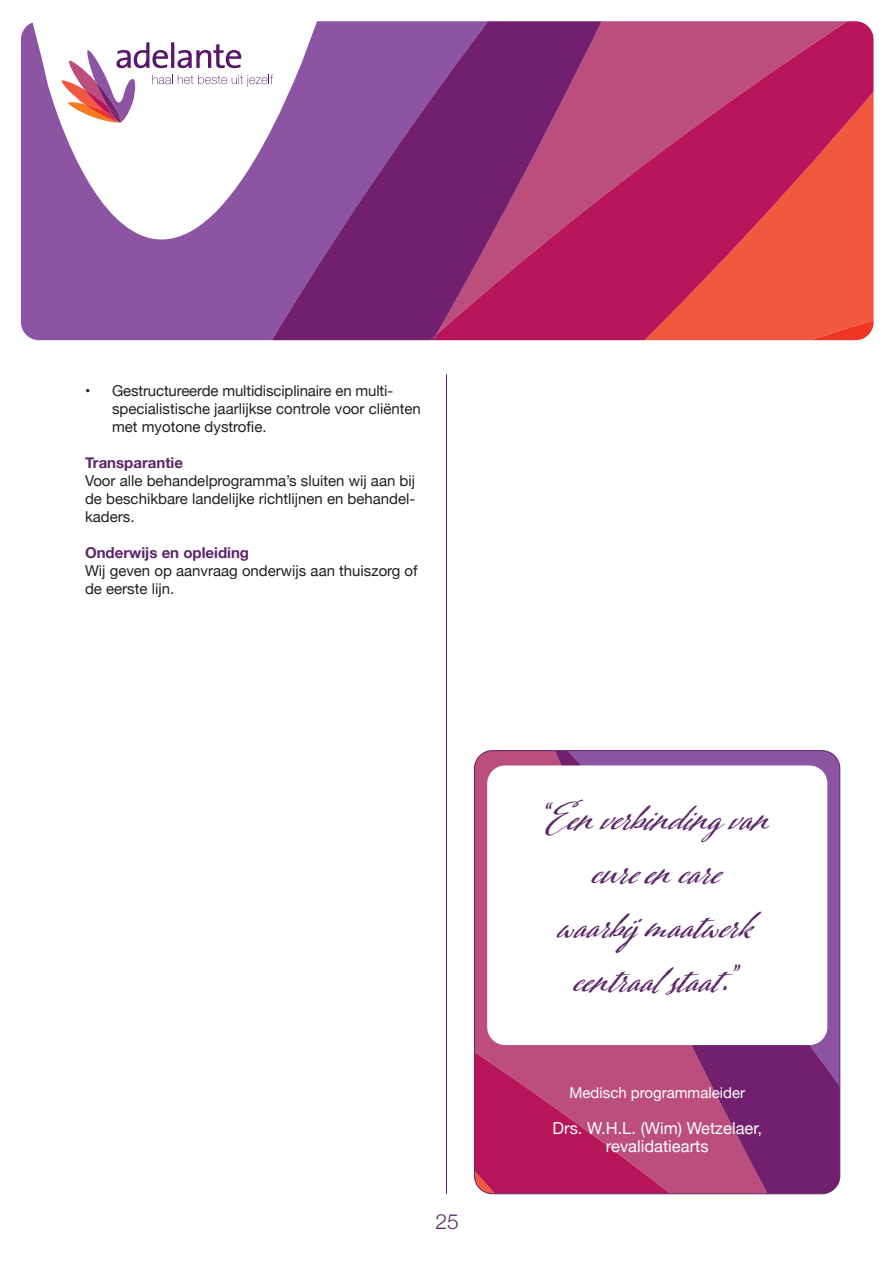
<style>
.page{position:relative;width:893px;height:1263px;background:#fff}
.page>*{position:absolute;margin:0;border:0;box-sizing:border-box;transform-origin:0 0}
.t1{font:45px/54px "Adorn Coronet";color:#5c256a;text-align:center}
.t2{font:300 21px "Helvetica Neue";color:#5c256a}
.t3{font:16.5px/18px "Helvetica Neue";color:#fff;text-align:center}
.t4{font:15px/18px "Helvetica Neue";color:#231f20}
.t5{font:700 15px "Helvetica Neue";color:#5c256a}
.t6{font:15px "Helvetica Neue";color:#fff}
</style>
<div class="page">
<hr style="left:446px;top:374px;width:1px;height:820px;background:#5c256a">
<svg style="left:21px;top:21px;width:852px;height:319px;background:#bf4e76"></svg>
<svg style="left:94px;top:21px;width:646px;height:319px;background:#a65590"></svg>
<svg style="left:107px;top:283px;width:766px;height:57px;background:#ad3968"></svg>
<svg style="left:61px;top:42px;width:212px;height:81px"></svg>
<svg style="left:474px;top:751px;width:70px;height:443px;background:#b8316b"></svg>
<svg style="left:544px;top:751px;width:296px;height:443px;background:#9b3978"></svg>
<div style="left:487px;top:765px;width:340px;height:280px;background:#fff;border-radius:18px"></div>
<p class="t4" style="left:112px;top:383px;width:310px;text-indent:-27px">• Gestructureerde multidisciplinaire en multi&shy;specialistische jaarlijkse controle voor cliënten met myotone dystrofie.</p>
<p class="t5" style="left:85px;top:451px;width:100px">Transparantie</p>
<p class="t4" style="left:85px;top:473px;width:332px;text-align:justify">Voor alle behandelprogramma’s sluiten wij aan bij de beschikbare landelijke richtlijnen en behandel&shy;kaders.</p>
<p class="t5" style="left:85px;top:541px;width:166px">Onderwijs en opleiding</p>
<p class="t4" style="left:85px;top:563px;width:334px">Wij geven op aanvraag onderwijs aan thuiszorg of de eerste lijn.</p>
<h2 class="t2" style="left:436px;top:1205px;width:25px">25</h2>
<h1 class="t1" style="left:543px;top:785px;width:229px">“Een verbinding van cure en care<br>waarbij maatwerk centraal staat.”</h1>
<p class="t6" style="left:569px;top:1082px;width:177px">Medisch programmaleider</p>
<p class="t3" style="left:553px;top:1120px;width:211px">Drs. W.H.L. (Wim) Wetzelaer, revalidatiearts</p>
</div>
